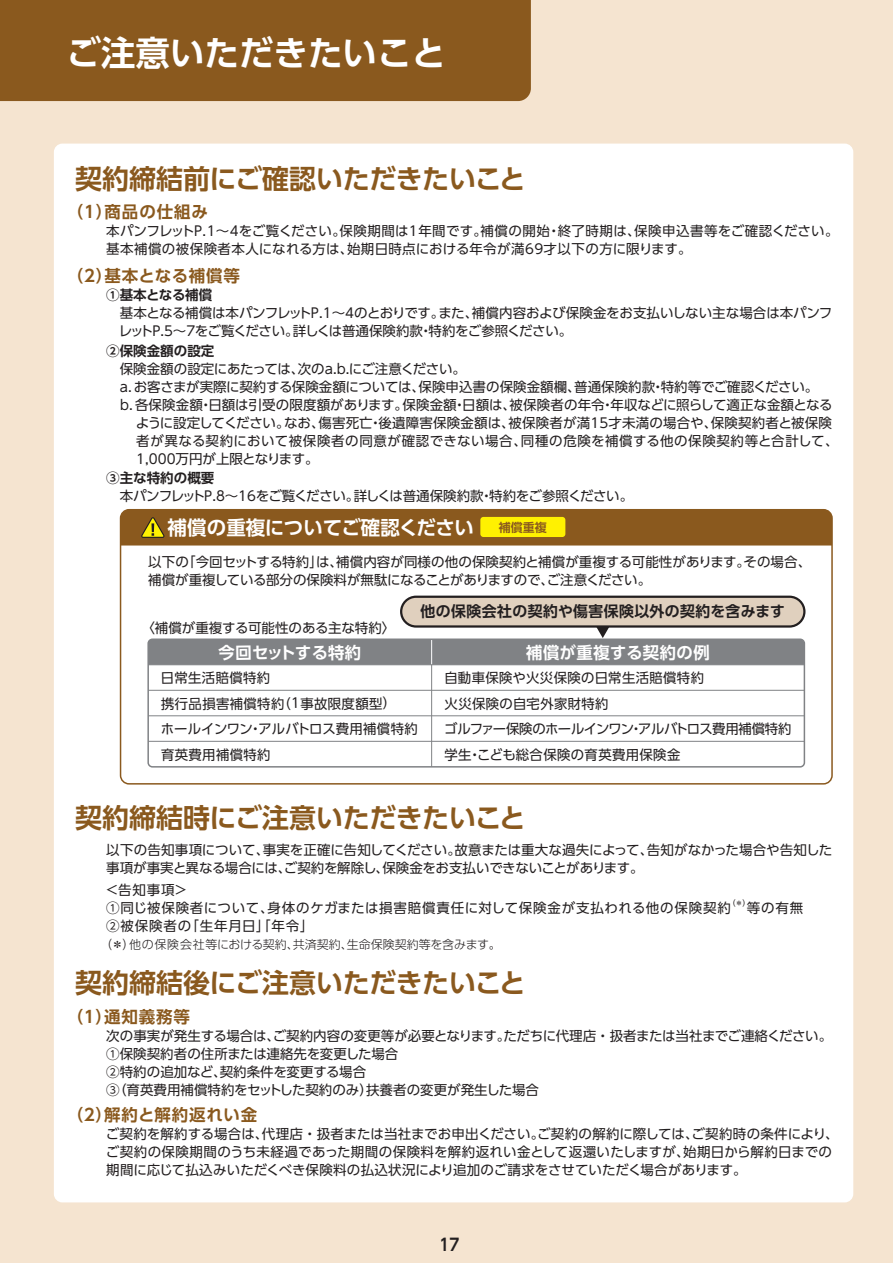
<style>
.page{position:relative;width:893px;height:1263px;background:#f5e4d0}
.page>*{position:absolute;margin:0;border:0;box-sizing:border-box;transform-origin:0 0}
.t1{font:700 34.5px "UD Shin Go Pro De";color:#fff}
.t2{font:700 27px "UD Shin Go Pro De";letter-spacing:-.01em;color:#8a591e}
.t3{font:700 19.5px "UD Shin Go Pro De";letter-spacing:-.01em;color:#fff}
.t4{font:700 16.8px "UD Shin Go Pro De";color:#231f20;scale:.9 1}
.t5{font:700 16.5px "UD Shin Go Pro De";letter-spacing:.05em;color:#8a591e}
.t6{font:700 16.5px "UD Shin Go Pro De";color:#fff}
.t7{font:700 16.5px "UD Shin Go Pro De";letter-spacing:.03em;color:#8a591e}
.t8{font:700 15px "UD Shin Go Pro De";color:#231f20}
.t9{font:13.5px/18px "UD Shin Go Pro";color:#231f20}
.t10{font:13.5px/18px "UD Shin Go Pro";letter-spacing:.025em;color:#231f20}
.t11{font:13.5px/18px "UD Shin Go Pro";letter-spacing:-.025em;color:#231f20}
.t12{font:13.5px/18px "UD Shin Go Pro";letter-spacing:.06em;color:#231f20}
.t13{font:13.5px "UD Shin Go Pro";letter-spacing:.045em;color:#231f20}
.t14{font:13.5px "UD Shin Go Pro";letter-spacing:-.035em;color:#231f20}
.t15{font:700 13.5px "UD Shin Go Pro De";color:#231f20}
.t16{font:700 13.5px "UD Shin Go Pro De";letter-spacing:-.02em;color:#231f20}
.t17{font:300 12px "UD Shin Go Pro";color:#231f20}
.t18{font:700 12px "UD Shin Go Pro De";color:#8a591e}
.t19{font:7.8px "UD Shin Go Pro";color:#231f20}
</style>
<div class="page">
<div style="left:54px;top:144px;width:799px;height:1058px;background:#fff;border-radius:9px"></div>
<div style="left:0;top:0;width:531px;height:101px;background:#8a591e"></div>
<div style="left:120px;top:509px;width:713px;height:275px;border:2px solid #8a591e;border-radius:9px"></div>
<hr style="left:148px;top:690px;width:656px;height:1px;background:#808285">
<hr style="left:148px;top:715px;width:656px;height:1px;background:#808285">
<hr style="left:148px;top:741px;width:656px;height:1px;background:#808285">
<hr style="left:431px;top:665px;width:1px;height:102px;background:#808285">
<div style="left:147px;top:638px;width:658px;height:129px;border:2px solid #808285;border-radius:4px"></div>
<svg style="left:148px;top:622px;width:656px;height:43px"></svg>
<div style="left:401px;top:597px;width:403px;height:29px;background:#e0d0be;border-radius:15px"></div>
<div style="left:400px;top:596px;width:405px;height:32px;border:2px solid #231f20;border-radius:15px"></div>
<div style="left:121px;top:510px;width:711px;height:35px;background:#8a591e"></div>
<div style="left:480px;top:517px;width:85px;height:20px;background:#fff101;border-radius:3px"></div>
<h1 class="t1" style="left:67px;top:25px;width:381px">ご注意いただきたいこと</h1>
<h2 class="t2" style="left:75px;top:157px;width:452px">契約締結前にご確認いただきたいこと</h2>
<p class="t10" style="left:106px;top:222px;width:734px">本パンフレットＰ.1～4をご覧ください。保険期間は1年間です。補償の開始・終了時期は、保険申込書等をご確認ください。基本補償の被保険者本人になれる方は、始期日時点における年令が満69才以下の方に限ります。</p>
<p class="t5" style="left:67px;top:199px;width:143px">（1）商品の仕組み</p>
<p class="t7" style="left:67px;top:263px;width:175px">（2）基本となる補償等</p>
<p class="t16" style="left:106px;top:284px;width:107px">①基本となる補償</p>
<p class="t11" style="left:119px;top:304px;width:715px;text-indent:-13px">　基本となる補償は本パンフレットＰ.1～4のとおりです。また、補償内容および保険金をお支払いしない主な場合は本パンフレットＰ.5～7をご覧ください。詳しくは普通保険約款・特約をご参照ください。</p>
<p class="t15" style="left:106px;top:339px;width:110px">②保険金額の設定</p>
<p class="t9" style="left:106px;top:359px;width:361px">　保険金額の設定にあたっては、次のa.b.にご注意ください。</p>
<p class="t9" style="left:106px;top:377px;width:714px">　ａ．お客さまが実際に契約する保険金額については、保険申込書の保険金額欄、普通保険約款・特約等でご確認ください。</p>
<p class="t9" style="left:106px;top:395px;width:728px">　ｂ．各保険金額・日額は引受の限度額があります。保険金額・日額は、被保険者の年令・年収などに照らして適正な金額となる</p>
<p class="t9" style="left:136px;top:413px;width:698px">ように設定してください。なお、傷害死亡・後遺障害保険金額は、被保険者が満15才未満の場合や、保険契約者と被保険</p>
<p class="t13" style="left:136px;top:429px;width:704px">者が異なる契約において被保険者の同意が確認できない場合、同種の危険を補償する他の保険契約等と合計して、</p>
<p class="t9" style="left:136px;top:449px;width:184px">1,000万円が上限となります。</p>
<p class="t15" style="left:106px;top:467px;width:110px">③主な特約の概要</p>
<p class="t14" style="left:106px;top:485px;width:528px">　本パンフレットＰ.8～16をご覧ください。詳しくは普通保険約款・特約をご参照ください。</p>
<h3 class="t3" style="left:168px;top:512px;width:308px">補償の重複についてご確認ください</h3>
<p class="t18" style="left:499px;top:517px;width:49px">補償重複</p>
<p class="t9" style="left:148px;top:552px;width:664px">以下の「今回セットする特約」は、補償内容が同様の他の保険契約と補償が重複する可能性があります。その場合、補償が重複している部分の保険料が無駄になることがありますので、ご注意ください。</p>
<p class="t9" style="left:141px;top:618px;width:255px">〈補償が重複する可能性のある主な特約〉</p>
<p class="t8" style="left:420px;top:603px;width:366px;rotate:-1deg">他の保険会社の契約や傷害保険以外の契約を含みます</p>
<p class="t6" style="left:218px;top:640px;width:144px;rotate:-1deg">今回セットする特約</p>
<p class="t9" style="left:159px;top:665px;width:259px;line-height:26.1px;rotate:-1deg">日常生活賠償特約<br>携行品損害補償特約（1事故限度額型）<br>ホールインワン・アルバトロス費用補償特約</p>
<p class="t9" style="left:161px;top:746px;width:111px;rotate:-1deg">育英費用補償特約</p>
<p class="t6" style="left:526px;top:641px;width:185px;rotate:-1deg">補償が重複する契約の例</p>
<p class="t9" style="left:444px;top:667px;width:261px;line-height:24.8px;rotate:-1deg">自動車保険や火災保険の日常生活賠償特約火災保険の自宅外家財特約</p>
<p class="t9" style="left:444px;top:719px;width:349px;line-height:24.5px;rotate:-1deg">ゴルファー保険のホールインワン・アルバトロス費用補償特約学生・こども総合保険の育英費用保険金</p>
<h2 class="t2" style="left:75px;top:796px;width:452px">契約締結時にご注意いただきたいこと</h2>
<p class="t9" style="left:106px;top:841px;width:727px">以下の告知事項について、事実を正確に告知してください。故意または重大な過失によって、告知がなかった場合や告知した事項が事実と異なる場合には、ご契約を解除し、保険金をお支払いできないことがあります。</p>
<p class="t12" style="left:105px;top:880px;width:627px">＜告知事項＞<br>①同じ被保険者について、身体のケガまたは損害賠償責任に対して保険金が支払われる他の保険契約</p>
<p class="t19" style="left:728px;top:897px;width:24px">（＊）</p>
<p class="t9" style="left:747px;top:898px;width:58px">等の有無</p>
<p class="t12" style="left:106px;top:916px;width:209px">②被保険者の「生年月日」「年令」</p>
<p class="t17" style="left:100px;top:934px;width:402px">（＊）他の保険会社等における契約、共済契約、生命保険契約等を含みます。</p>
<h2 class="t2" style="left:75px;top:961px;width:452px">契約締結後にご注意いただきたいこと</h2>
<p class="t5" style="left:67px;top:1003px;width:125px">（１）通知義務等</p>
<p class="t9" style="left:106px;top:1026px;width:727px">次の事実が発生する場合は、ご契約内容の変更等が必要となります。ただちに代理店・扱者または当社までご連絡ください。①保険契約者の住所または連絡先を変更した場合<br>②特約の追加など、契約条件を変更する場合<br>③（育英費用補償特約をセットした契約のみ）扶養者の変更が発生した場合</p>
<p class="t5" style="left:67px;top:1101px;width:192px">（２）解約と解約返れい金</p>
<p class="t9" style="left:106px;top:1124px;width:734px">ご契約を解約する場合は、代理店・扱者または当社までお申出ください。ご契約の解約に際しては、ご契約時の条件により、ご契約の保険期間のうち未経過であった期間の保険料を解約返れい金として返還いたしますが、始期日から解約日までの期間に応じて払込みいただくべき保険料の払込状況により追加のご請求をさせていただく場合があります。</p>
<p class="t4" style="left:439px;top:1231px;width:24px">17</p>
</div>
